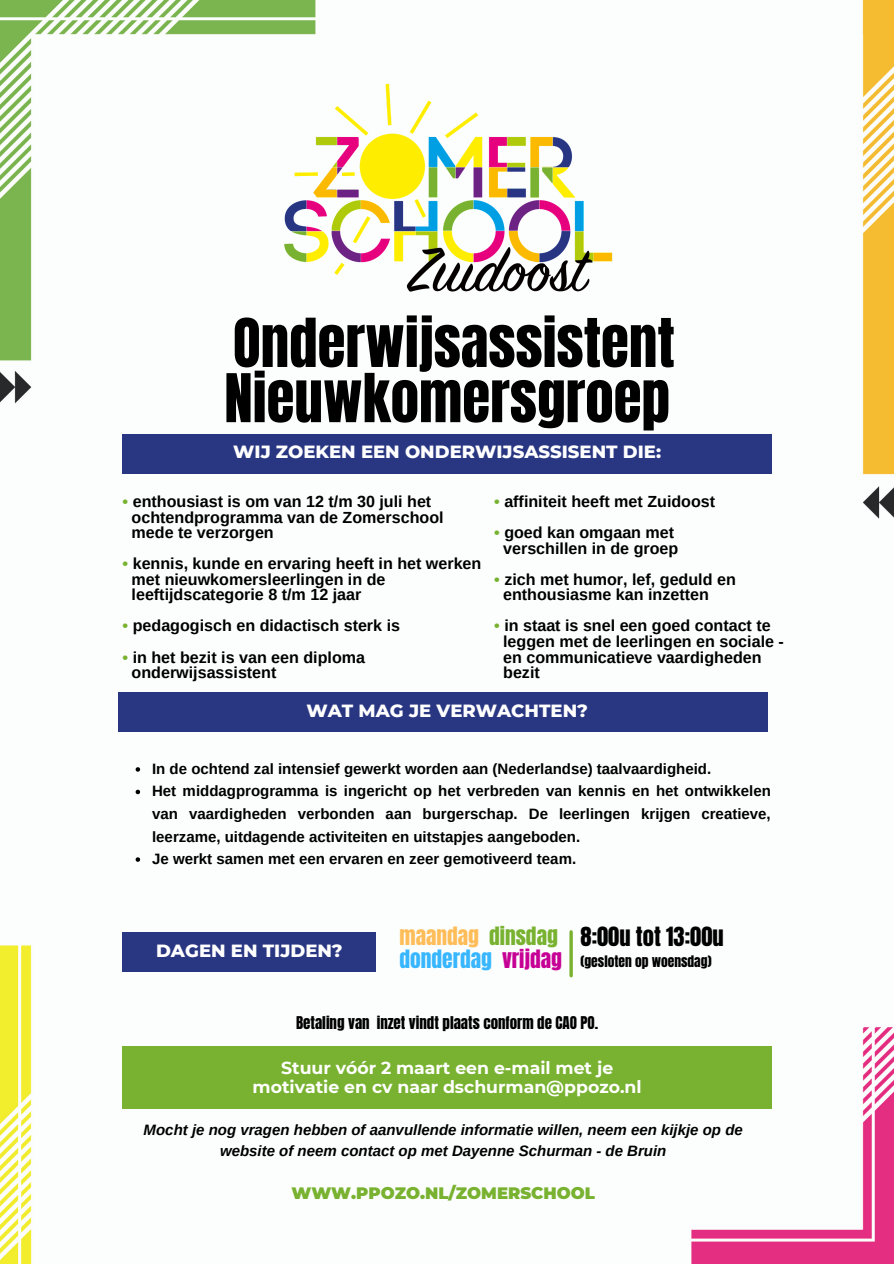
<style>
.page{position:relative;width:894px;height:1264px;background:#fff}
.page>*{position:absolute;margin:0;border:0;box-sizing:border-box;transform-origin:0 0}
.t1{font:57px "Anton";color:#000}
.t2{font:22.5px "Anton";color:#000}
.t3{font:21.45px/22.4px "Anton";color:#38b6ff}
.t4{font:800 18px "Montserrat";color:#fff}
.t5{font:700 17.25px "Montserrat";color:#fff}
.t6{font:900 16.5px "Montserrat";color:#78b230}
.t7{font:700 16.05px "Arimo";color:#000}
.t8{font:700 15px/22.5px "Arimo";color:#000;text-align:justify}
.t9{font:italic 700 15px/21.5px "Arimo";color:#000;text-align:center}
.t10{font:15px "Anton";color:#000}
.t11{font:13.5px "Anton";color:#000}
.s1{color:#78b230}
.s2{color:#ffbd59}
.s3{color:#c60095}
</style>
<div class="page">
<img style="left:0;top:0;width:893px;height:1263px">
<img style="left:274px;top:76px;width:346px;height:228px">
<div style="left:123px;top:433px;width:648px;height:40px;background:#293682"></div>
<div style="left:119px;top:692px;width:648px;height:39px;background:#293682"></div>
<div style="left:123px;top:931px;width:253px;height:40px;background:#293682"></div>
<div style="left:123px;top:1045px;width:648px;height:63px;background:#78b230"></div>
<hr style="left:569px;top:931px;width:3px;height:44px;background:#78b230">
<svg style="left:135px;top:767px;width:5px;height:4px"></svg>
<svg style="left:135px;top:789px;width:5px;height:5px"></svg>
<svg style="left:135px;top:857px;width:5px;height:4px"></svg>
<p class="t1" style="left:233px;top:302px;width:443px">Onderwijsassistent</p>
<p class="t1" style="left:224px;top:357px;width:447px">Nieuwkomersgroep</p>
<p class="t4" style="left:233px;top:441px;width:429px">WIJ ZOEKEN EEN ONDERWIJSASSISENT DIE:</p>
<p class="t7" style="left:123px;top:492px;width:310px"><span class="s1">•</span> enthousiast is om van 12 t/m 30 juli het</p>
<p class="t7" style="left:131px;top:508px;width:313px">ochtendprogramma van de Zomerschool</p>
<p class="t7" style="left:131px;top:524px;width:144px">mede te verzorgen</p>
<p class="t7" style="left:123px;top:555px;width:360px"><span class="s1">•</span> kennis, kunde en ervaring heeft in het werken</p>
<p class="t7" style="left:131px;top:570px;width:255px">met nieuwkomersleerlingen in de</p>
<p class="t7" style="left:131px;top:586px;width:231px">leeftijdscategorie 8 t/m 12 jaar</p>
<p class="t7" style="left:123px;top:617px;width:279px"><span class="s1">•</span> pedagogisch en didactisch sterk is</p>
<p class="t7" style="left:123px;top:648px;width:244px"><span class="s1">•</span> in het bezit is van een diploma</p>
<p class="t7" style="left:131px;top:663px;width:146px">onderwijsassistent</p>
<p class="t7" style="left:494px;top:492px;width:222px"><span class="s1">•</span> affiniteit heeft met Zuidoost</p>
<p class="t7" style="left:494px;top:524px;width:181px"><span class="s1">•</span> goed kan omgaan met</p>
<p class="t7" style="left:503px;top:539px;width:177px">verschillen in de groep</p>
<p class="t7" style="left:494px;top:570px;width:243px"><span class="s1">•</span> zich met humor, lef, geduld en</p>
<p class="t7" style="left:503px;top:586px;width:207px">enthousiasme kan inzetten</p>
<p class="t7" style="left:494px;top:617px;width:278px"><span class="s1">•</span> in staat is snel een goed contact te</p>
<p class="t7" style="left:503px;top:632px;width:282px">leggen met de leerlingen en sociale -</p>
<p class="t7" style="left:503px;top:648px;width:260px">en communicatieve vaardigheden</p>
<p class="t7" style="left:503px;top:663px;width:38px">bezit</p>
<p class="t4" style="left:306px;top:700px;width:283px">WAT MAG JE VERWACHTEN?</p>
<p class="t8" style="left:152px;top:757px;width:560px">In de ochtend zal intensief gewerkt worden aan (Nederlandse) taalvaardigheid.</p>
<p class="t8" style="left:152px;top:780px;width:620px">Het middagprogramma is ingericht op het verbreden van kennis en het ontwikkelen van vaardigheden verbonden aan burgerschap. De leerlingen krijgen creatieve, leerzame, uitdagende activiteiten en uitstapjes aangeboden.</p>
<p class="t8" style="left:152px;top:847px;width:425px">Je werkt samen met een ervaren en zeer gemotiveerd team.</p>
<p class="t4" style="left:156px;top:939px;width:188px">DAGEN EN TIJDEN?</p>
<p class="t3" style="left:399px;top:925px;width:164px"><span class="s2">maandag</span> <span class="s1">dinsdag </span>donderdag <span class="s3">vrijdag</span></p>
<p class="t2" style="left:580px;top:920px;width:145px">8:00u tot 13:00u</p>
<p class="t11" style="left:580px;top:951px;width:132px">(gesloten op woensdag)</p>
<p class="t10" style="left:296px;top:1012px;width:304px">Betaling van inzet vindt plaats conform de CAO PO.</p>
<p class="t5" style="left:281px;top:1056px;width:333px">Stuur vóór 2 maart een e-mail met je</p>
<p class="t5" style="left:252px;top:1076px;width:390px">motivatie en cv naar dschurman@ppozo.nl</p>
<p class="t9" style="left:144px;top:1118px;width:600px">Mocht je nog vragen hebben of aanvullende informatie willen, neem een kijkje op de website of neem contact op met Dayenne Schurman - de Bruin</p>
<p class="t6" style="left:291px;top:1182px;width:305px">WWW.PPOZO.NL/ZOMERSCHOOL</p>
</div>
